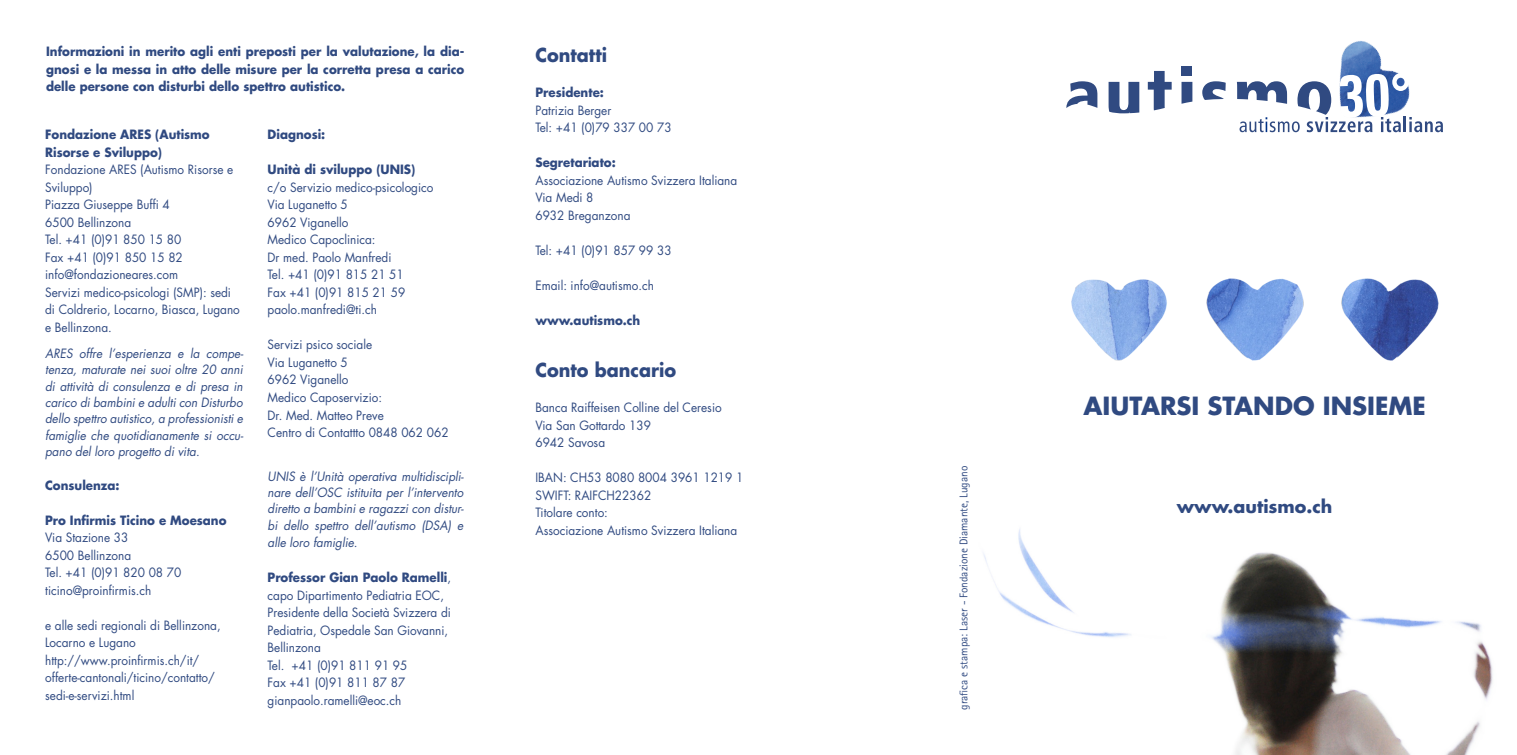
<style>
.page{position:relative;width:1517px;height:755px;background:#fff}
.page>*{position:absolute;margin:0;border:0;box-sizing:border-box;transform-origin:0 0}
.t1{font:700 24.38px "Futura";color:#304a81}
.t2{font:700 18.75px "Futura";color:#304a81;scale:.94 1}
.t3{font:700 17.5px "Futura";color:#304a81}
.t4{font:12.5px/17.5px "Futura";color:#304a81;scale:.94 1}
.t5{font:italic 12.5px/16.2px "Futura";color:#304a81;text-align:justify;scale:.94 1}
.t6{font:700 12.5px/17.5px "Futura";color:#304a81;text-align:justify;scale:.94 1}
.t7{font:11.25px "Rotis Sans Serif";color:#304a81}
.s1{font-style:normal}
.s2{font-weight:700}
</style>
<div class="page">
<img style="left:1308px;top:40px;width:113px;height:93px">
<svg style="left:1202px;top:81px;width:23px;height:19px"></svg>
<div style="left:1181px;top:66px;width:11px;height:10px;background:#304a81"></div>
<svg style="left:1181px;top:82px;width:11px;height:22px"></svg>
<svg style="left:1147px;top:71px;width:24px;height:39px"></svg>
<svg style="left:1108px;top:82px;width:31px;height:31px"></svg>
<svg style="left:1066px;top:81px;width:31px;height:27px"></svg>
<svg style="left:1237px;top:73px;width:206px;height:59px"></svg>
<img style="left:1071px;top:279px;width:96px;height:82px">
<img style="left:1341px;top:279px;width:97px;height:82px">
<img style="left:1206px;top:279px;width:97px;height:82px">
<img style="left:983px;top:529px;width:510px;height:226px">
<p class="t6" style="left:46px;top:42px;width:446px">Informazioni in merito agli enti preposti per la valutazione, la dia&shy;gnosi e la messa in atto delle misure per la corretta presa a carico delle persone con disturbi dello spettro autistico.</p>
<p class="t6" style="left:45px;top:126px;width:177px">Fondazione ARES (Autismo</p>
<p class="t6" style="left:45px;top:143px;width:126px">Risorse e Sviluppo)</p>
<p class="t4" style="left:45px;top:161px;width:202px">Fondazione ARES (Autismo Risorse e<br>Sviluppo)</p>
<p class="t4" style="left:45px;top:196px;width:134px">Piazza Giuseppe Buffi 4</p>
<p class="t4" style="left:45px;top:213px;width:93px">6500 Bellinzona</p>
<p class="t4" style="left:45px;top:231px;width:146px">Tel. +41 (0)91 850 15 80</p>
<p class="t4" style="left:45px;top:248px;width:148px">Fax +41 (0)91 850 15 82</p>
<p class="t4" style="left:45px;top:266px;width:143px">info@fondazioneares.com</p>
<p class="t4" style="left:45px;top:283px;width:199px">Servizi medico-psicologi (SMP): sedi</p>
<p class="t4" style="left:45px;top:301px;width:209px">di Coldrerio, Locarno, Biasca, Lugano e Bellinzona.</p>
<p class="t5" style="left:45px;top:346px;width:212px">ARES offre l’esperienza e la compe&shy;tenza, maturate nei suoi oltre 20 anni di attività di consulenza e di presa in carico di bambini e adulti con Disturbo dello spettro autistico, a professionisti e famiglie che quotidianamente si occu&shy;pano del loro progetto di vita<span class="s1">.</span></p>
<p class="t6" style="left:45px;top:476px;width:81px">Consulenza:</p>
<p class="t6" style="left:45px;top:511px;width:194px">Pro Infirmis Ticino e Moesano</p>
<p class="t4" style="left:45px;top:528px;width:90px">Via Stazione 33</p>
<p class="t4" style="left:45px;top:546px;width:93px">6500 Bellinzona</p>
<p class="t4" style="left:45px;top:563px;width:146px">Tel. +41 (0)91 820 08 70</p>
<p class="t4" style="left:45px;top:581px;width:114px">ticino@proinfirmis.ch</p>
<p class="t4" style="left:45px;top:616px;width:188px">e alle sedi regionali di Bellinzona,</p>
<p class="t4" style="left:45px;top:633px;width:98px">Locarno e Lugano</p>
<p class="t4" style="left:45px;top:651px;width:165px">http://www.proinfirmis.ch/it/</p>
<p class="t4" style="left:45px;top:668px;width:182px">offerte-cantonali/ticino/contatto/</p>
<p class="t4" style="left:45px;top:686px;width:96px">sedi-e-servizi.html</p>
<p class="t6" style="left:268px;top:126px;width:63px">Diagnosi:</p>
<p class="t6" style="left:268px;top:161px;width:159px">Unità di sviluppo (UNIS)</p>
<p class="t4" style="left:268px;top:178px;width:178px">c/o Servizio medico-psicologico</p>
<p class="t4" style="left:268px;top:196px;width:87px">Via Luganetto 5</p>
<p class="t4" style="left:268px;top:213px;width:88px">6962 Viganello</p>
<p class="t4" style="left:268px;top:231px;width:116px">Medico Capoclinica:</p>
<p class="t4" style="left:268px;top:248px;width:133px">Dr med. Paolo Manfredi</p>
<p class="t4" style="left:268px;top:266px;width:146px">Tel. +41 (0)91 815 21 51</p>
<p class="t4" style="left:268px;top:283px;width:148px">Fax +41 (0)91 815 21 59</p>
<p class="t4" style="left:268px;top:301px;width:118px">paolo.manfredi@ti.ch</p>
<p class="t4" style="left:268px;top:336px;width:113px">Servizi psico sociale</p>
<p class="t4" style="left:268px;top:353px;width:87px">Via Luganetto 5</p>
<p class="t4" style="left:268px;top:371px;width:88px">6962 Viganello</p>
<p class="t4" style="left:268px;top:388px;width:123px">Medico Caposervizio:</p>
<p class="t4" style="left:268px;top:406px;width:125px">Dr. Med. Matteo Preve</p>
<p class="t4" style="left:268px;top:423px;width:194px">Centro di Contattto 0848 062 062</p>
<p class="t5" style="left:268px;top:468px;width:210px">UNIS è l’Unità operativa multidiscipli&shy;nare dell’OSC istituita per l’intervento diretto a bambini e ragazzi con distur&shy;bi dello spettro dell’autismo (DSA) e</p>
<p class="t5" style="left:268px;top:534px;width:97px">alle loro famiglie.</p>
<p class="t4" style="left:268px;top:568px;width:197px"><span class="s2">Professor Gian Paolo Ramelli</span>, capo Dipartimento Pediatria EOC,</p>
<p class="t4" style="left:268px;top:603px;width:197px">Presidente della Società Svizzera di<br>Pediatria, Ospedale San Giovanni,<br>Bellinzona</p>
<p class="t4" style="left:268px;top:656px;width:150px">Tel. +41 (0)91 811 91 95</p>
<p class="t4" style="left:268px;top:673px;width:148px">Fax +41 (0)91 811 87 87</p>
<p class="t4" style="left:268px;top:691px;width:144px">gianpaolo.ramelli@eoc.ch</p>
<p class="t2" style="left:535px;top:42px;width:78px">Contatti</p>
<p class="t6" style="left:535px;top:83px;width:74px">Presidente:</p>
<p class="t4" style="left:535px;top:101px;width:82px">Patrizia Berger</p>
<p class="t4" style="left:535px;top:118px;width:146px">Tel: +41 (0)79 337 00 73</p>
<p class="t6" style="left:535px;top:153px;width:87px">Segretariato:</p>
<p class="t4" style="left:535px;top:171px;width:216px">Associazione Autismo Svizzera Italiana</p>
<p class="t4" style="left:535px;top:188px;width:63px">Via Medi 8</p>
<p class="t4" style="left:535px;top:206px;width:103px">6932 Breganzona</p>
<p class="t4" style="left:535px;top:241px;width:146px">Tel: +41 (0)91 857 99 33</p>
<p class="t4" style="left:535px;top:276px;width:127px">Email: info@autismo.ch</p>
<p class="t6" style="left:535px;top:311px;width:113px">www.autismo.ch</p>
<p class="t2" style="left:535px;top:357px;width:151px">Conto bancario</p>
<p class="t4" style="left:535px;top:398px;width:200px">Banca Raiffeisen Colline del Ceresio</p>
<p class="t4" style="left:535px;top:416px;width:124px">Via San Gottardo 139</p>
<p class="t4" style="left:535px;top:433px;width:76px">6942 Savosa</p>
<p class="t4" style="left:535px;top:468px;width:223px">IBAN: CH53 8080 8004 3961 1219 1</p>
<p class="t4" style="left:535px;top:486px;width:125px">SWIFT: RAIFCH22362</p>
<p class="t4" style="left:535px;top:503px;width:79px">Titolare conto:</p>
<p class="t4" style="left:535px;top:521px;width:216px">Associazione Autismo Svizzera Italiana</p>
<p class="t7" style="left:957px;top:710px;width:245px;rotate:-90deg">grafica e stampa: Laser - Fondazione Diamante, Lugano</p>
<p class="t1" style="left:1083px;top:389px;width:344px">AIUTARSI STANDO INSIEME</p>
<p class="t3" style="left:1177px;top:494px;width:157px">www.autismo.ch</p>
</div>
